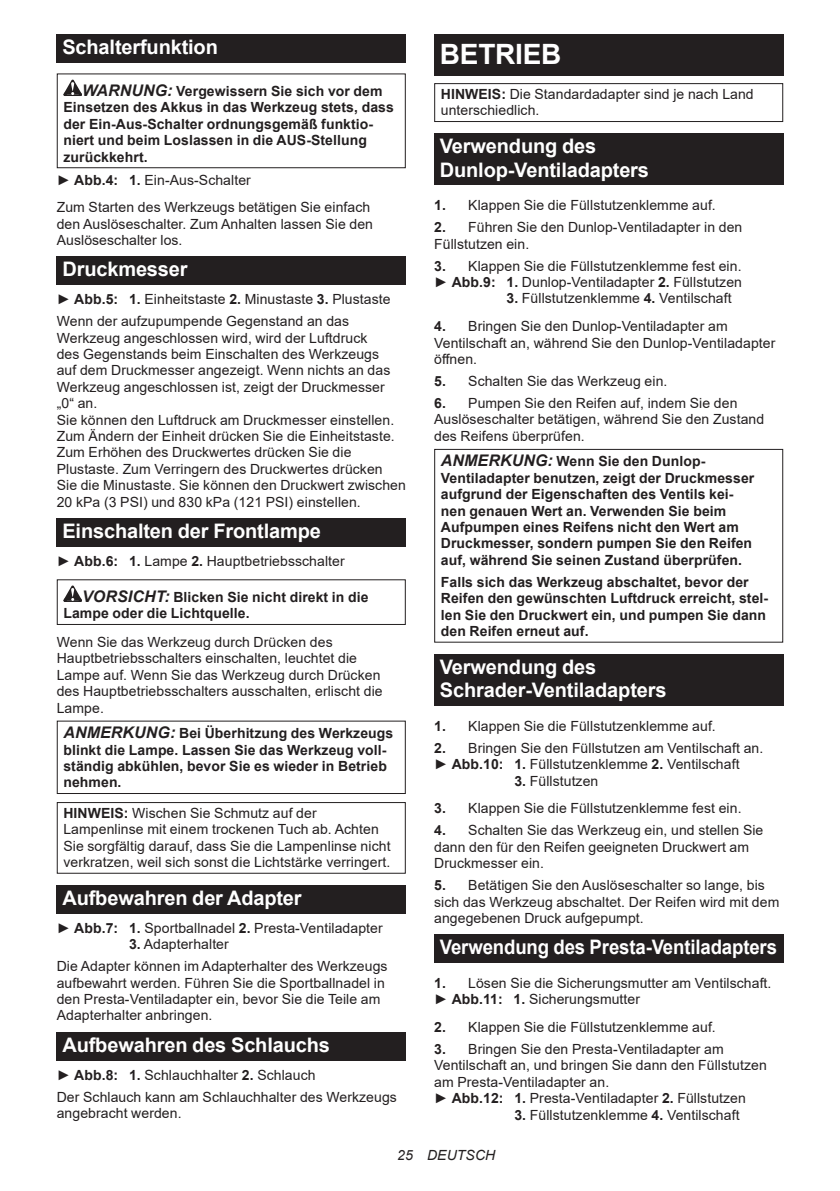
<style>
.page{position:relative;width:840px;height:1191px;background:#fff}
.page>*{position:absolute;margin:0;border:0;box-sizing:border-box;transform-origin:0 0}
.t1{font:700 28px "Arial";letter-spacing:-.01em;color:#fff}
.t2{font:700 20px/23.4px "Arial";letter-spacing:-.01em;color:#fff}
.t3{font:700 20px "Arial";letter-spacing:-.01em;color:#fff;scale:.93 1}
.t4{font:14px/16.4px "Arial";letter-spacing:.005em;color:#231f20}
.t5{font:700 14px/16.4px "Arial";letter-spacing:.005em;color:#231f20}
.t6{font:italic 14px "Arial";letter-spacing:.005em;color:#231f20}
.s1{font-style:italic;font-size:16px}
.s2{font-weight:700}
</style>
<div class="page">
<div style="left:57px;top:34px;width:348px;height:29px;background:#231f20"></div>
<svg style="left:63px;top:80px;width:19px;height:16px"></svg>
<div style="left:57px;top:73px;width:348px;height:95px;border:1px solid #231f20"></div>
<div style="left:57px;top:256px;width:348px;height:29px;background:#231f20"></div>
<div style="left:57px;top:518px;width:348px;height:28px;background:#231f20"></div>
<svg style="left:63px;top:585px;width:19px;height:17px"></svg>
<div style="left:57px;top:579px;width:348px;height:46px;border:1px solid #231f20"></div>
<div style="left:57px;top:720px;width:348px;height:74px;border:1px solid #231f20"></div>
<div style="left:57px;top:802px;width:348px;height:71px;border:1px solid #231f20"></div>
<div style="left:57px;top:885px;width:348px;height:28px;background:#231f20"></div>
<div style="left:57px;top:1031px;width:348px;height:29px;background:#231f20"></div>
<div style="left:434px;top:34px;width:348px;height:41px;background:#231f20"></div>
<div style="left:434px;top:83px;width:348px;height:39px;border:1px solid #231f20"></div>
<div style="left:434px;top:133px;width:348px;height:52px;background:#231f20"></div>
<div style="left:434px;top:449px;width:348px;height:193px;border:1px solid #231f20"></div>
<div style="left:434px;top:654px;width:348px;height:52px;background:#231f20"></div>
<div style="left:434px;top:934px;width:348px;height:29px;background:#231f20"></div>
<h2 class="t2" style="left:62px;top:36px;width:157px">Schalterfunktion</h2>
<p class="t5" style="left:63px;top:83px;width:332px;text-indent:19px"><span class="s1">WARNUNG:</span> Vergewissern Sie sich vor dem Einsetzen des Akkus in das Werkzeug stets, dass der Ein-Aus-Schalter ordnungsgemäß funktio&shy;niert und beim Loslassen in die AUS-Stellung zurückkehrt.</p>
<p class="t4" style="left:57px;top:166px;width:315px;line-height:27.8px">► <span class="s2">Abb.4: 1.</span> Ein-Aus-Schalter<br>Zum Starten des Werkzeugs betätigen Sie einfach</p>
<p class="t4" style="left:57px;top:215px;width:317px">den Auslöseschalter. Zum Anhalten lassen Sie den<br>Auslöseschalter los.</p>
<h2 class="t2" style="left:62px;top:258px;width:127px">Druckmesser</h2>
<p class="t4" style="left:57px;top:288px;width:335px;line-height:22px">► <span class="s2">Abb.5: 1.</span> Einheitstaste <span class="s2">2.</span> Minustaste <span class="s2">3.</span> Plustaste<br>Wenn der aufzupumpende Gegenstand an das</p>
<p class="t4" style="left:57px;top:331px;width:350px">Werkzeug angeschlossen wird, wird der Luftdruck<br>des Gegenstands beim Einschalten des Werkzeugs<br>auf dem Druckmesser angezeigt. Wenn nichts an das Werkzeug angeschlossen ist, zeigt der Druckmesser<br>„0“ an.<br>Sie können den Luftdruck am Druckmesser einstellen.<br>Zum Ändern der Einheit drücken Sie die Einheitstaste.<br>Zum Erhöhen des Druckwertes drücken Sie die Plustaste. Zum Verringern des Druckwertes drücken Sie die Minustaste. Sie können den Druckwert zwischen 20 kPa (3 PSI) und 830 kPa (121 PSI) einstellen.</p>
<h2 class="t2" style="left:62px;top:519px;width:260px">Einschalten der Frontlampe</h2>
<p class="t4" style="left:57px;top:552px;width:289px">► <span class="s2">Abb.6: 1.</span> Lampe <span class="s2">2.</span> Hauptbetriebsschalter</p>
<p class="t5" style="left:63px;top:589px;width:306px;text-indent:19px"><span class="s1">VORSICHT:</span> Blicken Sie nicht direkt in die<br>Lampe oder die Lichtquelle.</p>
<p class="t4" style="left:57px;top:634px;width:327px">Wenn Sie das Werkzeug durch Drücken des Hauptbetriebsschalters einschalten, leuchtet die Lampe auf. Wenn Sie das Werkzeug durch Drücken des Hauptbetriebsschalters ausschalten, erlischt die Lampe.</p>
<p class="t5" style="left:63px;top:725px;width:331px"><span class="s1">ANMERKUNG:</span> Bei Überhitzung des Werkzeugs blinkt die Lampe. Lassen Sie das Werkzeug voll&shy;ständig abkühlen, bevor Sie es wieder in Betrieb nehmen.</p>
<p class="t4" style="left:63px;top:806px;width:328px"><span class="s2">HINWEIS:</span> Wischen Sie Schmutz auf der Lampenlinse mit einem trockenen Tuch ab. Achten Sie sorgfältig darauf, dass Sie die Lampenlinse nicht verkratzen, weil sich sonst die Lichtstärke verringert.</p>
<h2 class="t2" style="left:62px;top:886px;width:241px">Aufbewahren der Adapter</h2>
<p class="t4" style="left:57px;top:919px;width:327px">► <span class="s2">Abb.7: 1.</span> Sportballnadel <span class="s2">2.</span> Presta-Ventiladapter</p>
<p class="t4" style="left:57px;top:933px;width:332px;line-height:22px;text-indent:72px"><span class="s2">3.</span> Adapterhalter<br>Die Adapter können im Adapterhalter des Werkzeugs</p>
<p class="t4" style="left:57px;top:974px;width:329px">aufbewahrt werden. Führen Sie die Sportballnadel in den Presta-Ventiladapter ein, bevor Sie die Teile am<br>Adapterhalter anbringen.</p>
<h2 class="t2" style="left:62px;top:1033px;width:269px">Aufbewahren des Schlauchs</h2>
<p class="t4" style="left:57px;top:1063px;width:341px;line-height:22px">► <span class="s2">Abb.8: 1.</span> Schlauchhalter <span class="s2">2.</span> Schlauch<br>Der Schlauch kann am Schlauchhalter des Werkzeugs</p>
<p class="t4" style="left:57px;top:1104px;width:126px">angebracht werden.</p>
<h1 class="t1" style="left:439px;top:43px;width:123px">BETRIEB</h1>
<p class="t4" style="left:440px;top:86px;width:314px"><span class="s2">HINWEIS:</span> Die Standardadapter sind je nach Land unterschiedlich.</p>
<h2 class="t2" style="left:439px;top:135px;width:210px">Verwendung des<br>Dunlop-Ventiladapters</h2>
<p class="t4" style="left:434px;top:197px;width:283px"><span class="s2">1.</span> Klappen Sie die Füllstutzenklemme auf.</p>
<p class="t4" style="left:434px;top:219px;width:309px"><span class="s2">2.</span> Führen Sie den Dunlop-Ventiladapter in den<br>Füllstutzen ein.</p>
<p class="t4" style="left:434px;top:257px;width:309px"><span class="s2">3.</span> Klappen Sie die Füllstutzenklemme fest ein. ► <span class="s2">Abb.9: 1.</span> Dunlop-Ventiladapter <span class="s2">2.</span> Füllstutzen</p>
<p class="t4" style="left:506px;top:290px;width:226px"><span class="s2">3.</span> Füllstutzenklemme <span class="s2">4.</span> Ventilschaft</p>
<p class="t4" style="left:434px;top:319px;width:342px"><span class="s2">4.</span> Bringen Sie den Dunlop-Ventiladapter am<br>Ventilschaft an, während Sie den Dunlop-Ventiladapter öffnen.</p>
<p class="t4" style="left:434px;top:374px;width:235px"><span class="s2">5.</span> Schalten Sie das Werkzeug ein.</p>
<p class="t4" style="left:434px;top:396px;width:331px"><span class="s2">6.</span> Pumpen Sie den Reifen auf, indem Sie den<br>Auslöseschalter betätigen, während Sie den Zustand des Reifens überprüfen.</p>
<p class="t5" style="left:440px;top:453px;width:315px"><span class="s1">ANMERKUNG:</span> Wenn Sie den Dunlop-Ventiladapter benutzen, zeigt der Druckmesser aufgrund der Eigenschaften des Ventils kei&shy;nen genauen Wert an. Verwenden Sie beim Aufpumpen eines Reifens nicht den Wert am Druckmesser, sondern pumpen Sie den Reifen auf, während Sie seinen Zustand überprüfen.</p>
<p class="t5" style="left:440px;top:574px;width:328px">Falls sich das Werkzeug abschaltet, bevor der Reifen den gewünschten Luftdruck erreicht, stel&shy;len Sie den Druckwert ein, und pumpen Sie dann den Reifen erneut auf.</p>
<h2 class="t2" style="left:439px;top:655px;width:228px">Verwendung des<br>Schrader-Ventiladapters</h2>
<p class="t4" style="left:434px;top:717px;width:283px"><span class="s2">1.</span> Klappen Sie die Füllstutzenklemme auf.</p>
<p class="t4" style="left:434px;top:739px;width:330px"><span class="s2">2.</span> Bringen Sie den Füllstutzen am Ventilschaft an. ► <span class="s2">Abb.10: 1.</span> Füllstutzenklemme <span class="s2">2.</span> Ventilschaft</p>
<p class="t4" style="left:514px;top:772px;width:85px"><span class="s2">3.</span> Füllstutzen</p>
<p class="t4" style="left:434px;top:800px;width:309px"><span class="s2">3.</span> Klappen Sie die Füllstutzenklemme fest ein.</p>
<p class="t4" style="left:434px;top:823px;width:330px"><span class="s2">4.</span> Schalten Sie das Werkzeug ein, und stellen Sie dann den für den Reifen geeigneten Druckwert am<br>Druckmesser ein.</p>
<p class="t4" style="left:434px;top:877px;width:346px"><span class="s2">5.</span> Betätigen Sie den Auslöseschalter so lange, bis sich das Werkzeug abschaltet. Der Reifen wird mit dem angegebenen Druck aufgepumpt.</p>
<h2 class="t3" style="left:439px;top:933px;width:364px">Verwendung des Presta-Ventiladapters</h2>
<p class="t4" style="left:434px;top:974px;width:338px"><span class="s2">1.</span> Lösen Sie die Sicherungsmutter am Ventilschaft. ► <span class="s2">Abb.11: 1.</span> Sicherungsmutter</p>
<p class="t4" style="left:434px;top:1018px;width:283px"><span class="s2">2.</span> Klappen Sie die Füllstutzenklemme auf.</p>
<p class="t4" style="left:434px;top:1042px;width:334px"><span class="s2">3.</span> Bringen Sie den Presta-Ventiladapter am Ventilschaft an, und bringen Sie dann den Füllstutzen am Presta-Ventiladapter an.<br>► <span class="s2">Abb.12: 1.</span> Presta-Ventiladapter <span class="s2">2.</span> Füllstutzen</p>
<p class="t4" style="left:514px;top:1106px;width:226px"><span class="s2">3.</span> Füllstutzenklemme <span class="s2">4.</span> Ventilschaft</p>
<p class="t6" style="left:397px;top:1150px;width:99px">25 DEUTSCH</p>
</div>
